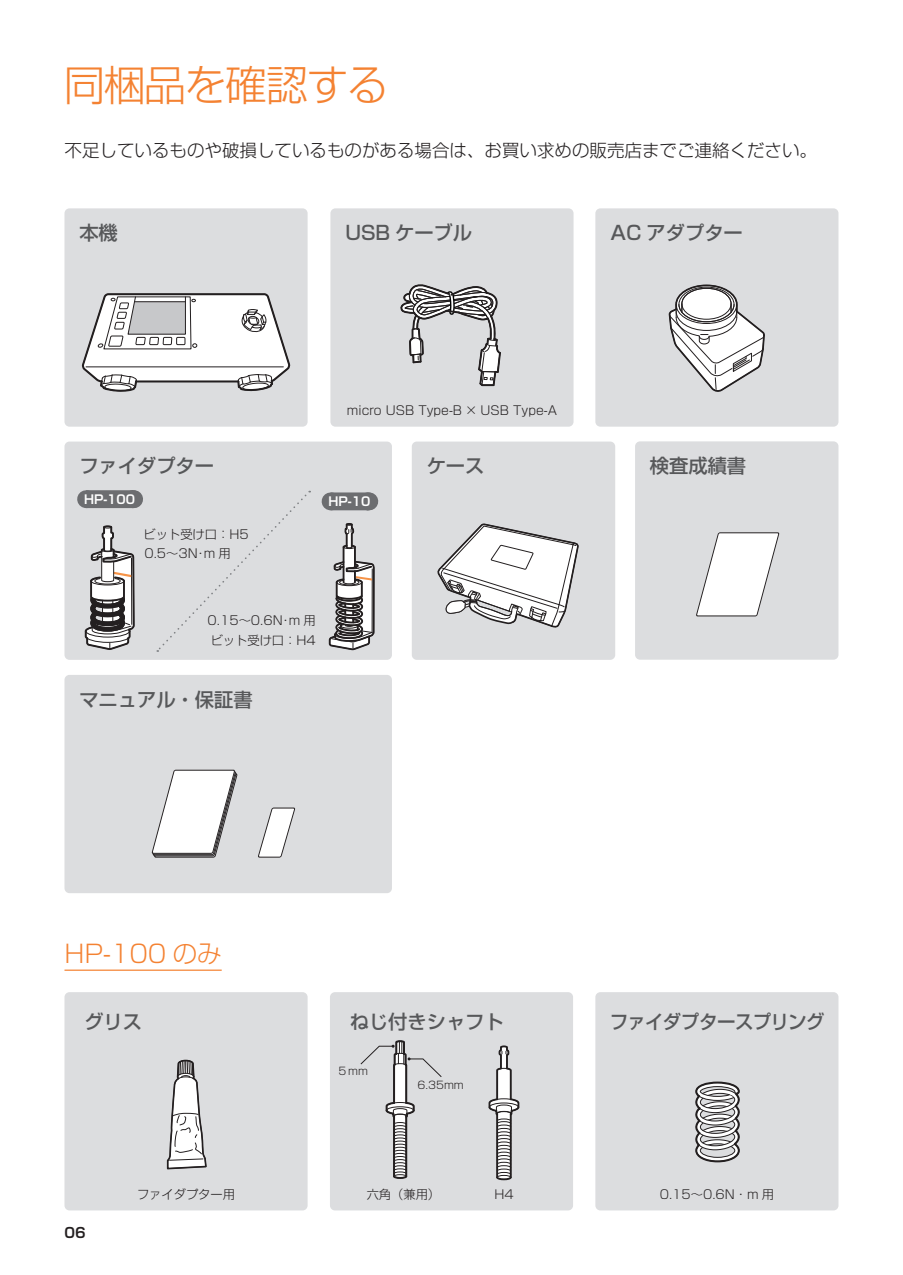
<style>
.page{position:relative;width:903px;height:1275px;background:#fff}
.page>*{position:absolute;margin:0;border:0;box-sizing:border-box;transform-origin:0 0}
.t1{font:300 42px "Shin Go Pro";letter-spacing:-.035em;color:#f48232}
.t2{font:300 24.5px "Shin Go Pro";color:#f48232}
.t3{font:500 19.25px "Shin Go Pro";color:#57585a}
.t4{font:500 19.25px "Shin Go Pro";letter-spacing:-.035em;color:#57585a;scale:.96 1}
.t5{font:300 17.5px "Shin Go Pro";color:#231f20}
.t6{font:700 14px "Shin Go Pro De";color:#231f20}
.t7{font:300 12.25px/18.9px "Shin Go Pro";color:#231f20}
.t8{font:700 12.25px "Shin Go Pro De";color:#fff}
.t9{font:300 10.5px "Shin Go Pro";color:#231f20}
</style>
<div class="page">
<div style="left:64px;top:992px;width:244px;height:218px;background:#dcdddf;border-radius:5px"></div>
<div style="left:595px;top:992px;width:243px;height:218px;background:#dcdddf;border-radius:5px"></div>
<div style="left:330px;top:992px;width:243px;height:218px;background:#dcdddf;border-radius:5px"></div>
<div style="left:64px;top:442px;width:328px;height:218px;background:#dcdddf;border-radius:5px"></div>
<div style="left:64px;top:675px;width:328px;height:218px;background:#dcdddf;border-radius:5px"></div>
<div style="left:635px;top:441px;width:203px;height:219px;background:#dcdddf;border-radius:5px"></div>
<div style="left:412px;top:442px;width:203px;height:218px;background:#dcdddf;border-radius:5px"></div>
<div style="left:64px;top:208px;width:244px;height:219px;background:#dcdddf;border-radius:5px"></div>
<div style="left:595px;top:208px;width:243px;height:219px;background:#dcdddf;border-radius:5px"></div>
<div style="left:330px;top:208px;width:243px;height:219px;background:#dcdddf;border-radius:5px"></div>
<hr style="left:64px;top:969px;width:158px;height:2px;background:#f48232">
<div style="left:86px;top:490px;width:47px;height:18px;background:#6c6d70"></div>
<svg style="left:110px;top:490px;width:24px;height:18px"></svg>
<div style="left:331px;top:492px;width:37px;height:18px;background:#6c6d70"></div>
<svg style="left:349px;top:492px;width:20px;height:18px"></svg>
<svg style="left:81px;top:293px;width:210px;height:99px"></svg>
<svg style="left:668px;top:284px;width:97px;height:108px"></svg>
<svg style="left:400px;top:284px;width:101px;height:103px"></svg>
<svg style="left:84px;top:525px;width:51px;height:125px"></svg>
<svg style="left:328px;top:523px;width:47px;height:128px"></svg>
<svg style="left:437px;top:523px;width:142px;height:105px"></svg>
<svg style="left:166px;top:1059px;width:41px;height:111px"></svg>
<svg style="left:488px;top:1045px;width:32px;height:136px"></svg>
<svg style="left:695px;top:1081px;width:45px;height:82px"></svg>
<svg style="left:157px;top:491px;width:153px;height:161px"></svg>
<svg style="left:696px;top:532px;width:84px;height:85px"></svg>
<svg style="left:151px;top:769px;width:145px;height:89px"></svg>
<svg style="left:360px;top:1040px;width:82px;height:139px"></svg>
<h1 class="t1" style="left:63px;top:51px;width:327px">同梱品を確認する</h1>
<h3 class="t5" style="left:64px;top:136px;width:754px">不足しているものや破損しているものがある場合は、お買い求めの販売店までご連絡ください。</h3>
<h3 class="t3" style="left:79px;top:217px;width:40px">本機</h3>
<h3 class="t3" style="left:345px;top:217px;width:128px">USB ケーブル</h3>
<h3 class="t3" style="left:610px;top:217px;width:134px">AC アダプター</h3>
<h3 class="t3" style="left:79px;top:450px;width:136px">ファイダプター</h3>
<p class="t7" style="left:347px;top:400px;width:212px">micro USB Type-B × USB Type-A</p>
<h3 class="t3" style="left:427px;top:450px;width:59px">ケース</h3>
<h3 class="t3" style="left:650px;top:450px;width:98px">検査成績書</h3>
<p class="t8" style="left:84px;top:489px;width:53px">HP-100</p>
<p class="t8" style="left:329px;top:491px;width:43px">HP-10</p>
<p class="t7" style="left:144px;top:523px;width:107px">ビット受け口：H5<br>0.5〜3N・m 用</p>
<p class="t7" style="left:208px;top:610px;width:110px">0.15〜0.6N・m 用</p>
<p class="t7" style="left:211px;top:629px;width:107px">ビット受け口：H4</p>
<h3 class="t3" style="left:79px;top:684px;width:175px">マニュアル・保証書</h3>
<h2 class="t2" style="left:64px;top:934px;width:159px">HP-100 のみ</h2>
<h3 class="t3" style="left:84px;top:1006px;width:59px">グリス</h3>
<h3 class="t3" style="left:350px;top:1006px;width:155px">ねじ付きシャフト</h3>
<h3 class="t4" style="left:610px;top:1006px;width:225px">ファイダプタースプリング</h3>
<p class="t9" style="left:338px;top:1062px;width:31px">5mm</p>
<p class="t9" style="left:417px;top:1076px;width:48px">6.35mm</p>
<p class="t6" style="left:64px;top:1221px;width:23px">06</p>
<p class="t7" style="left:137px;top:1183px;width:99px">ファイダプター用</p>
<p class="t7" style="left:367px;top:1183px;width:75px">六角（兼用）</p>
<p class="t7" style="left:494px;top:1183px;width:21px">H4</p>
<p class="t7" style="left:660px;top:1183px;width:116px">0.15〜0.6N・m 用</p>
</div>
